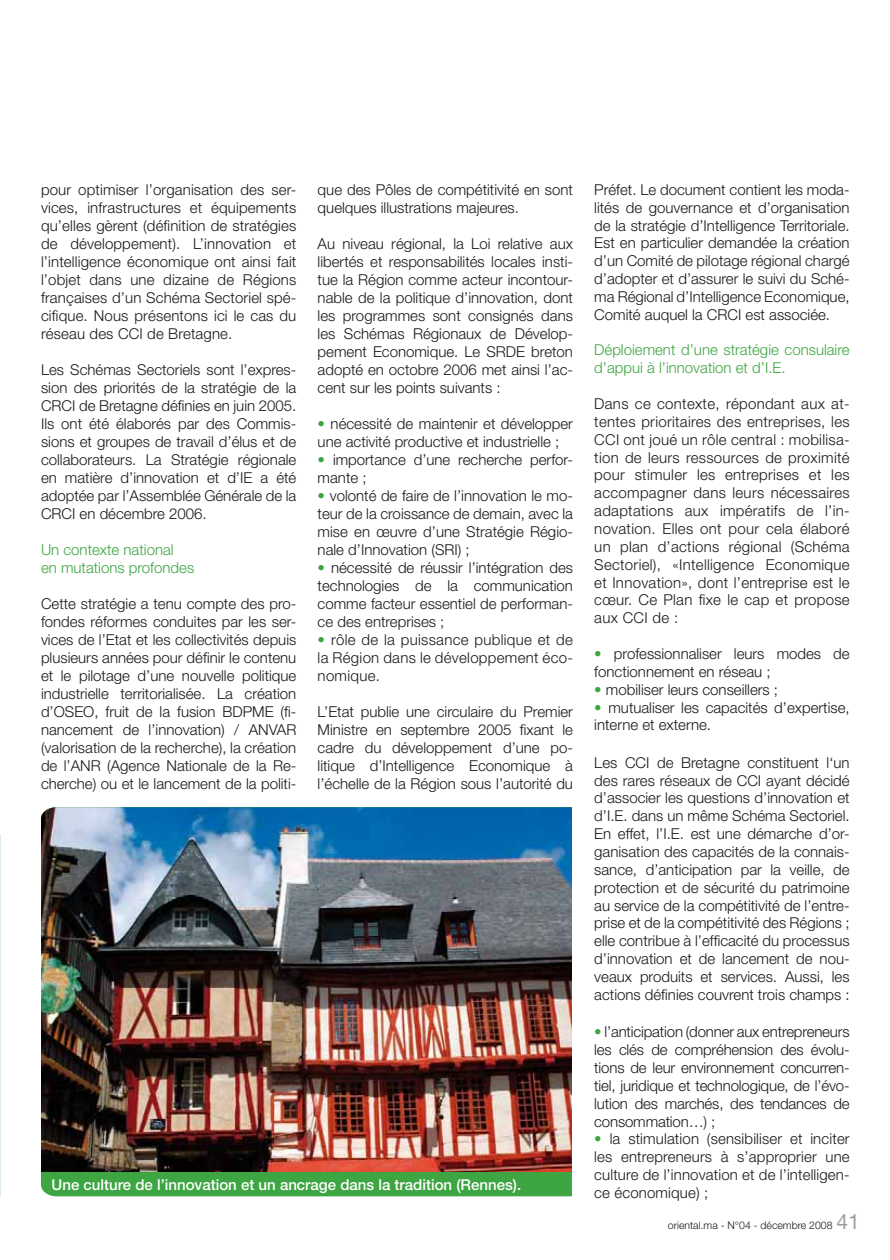
<style>
.page{position:relative;width:890px;height:1260px;background:#fff}
.page>*{position:absolute;margin:0;border:0;box-sizing:border-box;transform-origin:0 0}
.t1{font:300 15px/18px "Helvetica Neue";color:#1a171c;text-align:justify}
.t2{font:300 15px/18px "Helvetica Neue";color:#3da542}
.t3{font:500 15px "Helvetica Neue";color:#fff}
.t4{font:300 10.5px "Helvetica Neue";color:#1a171c}
.s1{color:#3da542}
.s2{font-weight:400;font-size:21px;color:#9c9d9f}
</style>
<div class="page">
<svg style="left:0;top:834px;width:1px;height:363px"></svg>
<div style="left:41px;top:1172px;width:530px;height:24px;background:#3da542"></div>
<img style="left:41px;top:807px;width:530px;height:365px">
<p class="t1" style="left:41px;top:182px;width:257px">pour optimiser l’organisation des ser&shy;vices, infrastructures et équipements qu’elles gèrent (définition de stratégies de développement). L’innovation et l’intelligence économique ont ainsi fait l’objet dans une dizaine de Régions françaises d’un Schéma Sectoriel spé&shy;cifique. Nous présentons ici le cas du réseau des CCI de Bretagne.</p>
<p class="t1" style="left:41px;top:362px;width:257px">Les Schémas Sectoriels sont l’expres&shy;sion des priorités de la stratégie de la CRCI de Bretagne définies en juin 2005.<br>Ils ont été élaborés par des Commis&shy;sions et groupes de travail d’élus et de collaborateurs. La Stratégie régionale en matière d’innovation et d’IE a été adoptée par l’Assemblée Générale de la CRCI en décembre 2006.</p>
<p class="t2" style="left:41px;top:542px;width:155px">Un contexte national<br>en mutations profondes</p>
<p class="t1" style="left:41px;top:596px;width:257px">Cette stratégie a tenu compte des pro&shy;fondes réformes conduites par les ser&shy;vices de l’Etat et les collectivités depuis plusieurs années pour définir le contenu et le pilotage d’une nouvelle politique industrielle territorialisée. La création d’OSEO, fruit de la fusion BDPME (fi&shy;nancement de l’innovation) / ANVAR (valorisation de la recherche), la création de l’ANR (Agence Nationale de la Re&shy;cherche) ou et le lancement de la politi-</p>
<p class="t1" style="left:317px;top:182px;width:257px">que des Pôles de compétitivité en sont quelques illustrations majeures.</p>
<p class="t1" style="left:317px;top:236px;width:257px">Au niveau régional, la Loi relative aux libertés et responsabilités locales insti&shy;tue la Région comme acteur incontour&shy;nable de la politique d’innovation, dont les programmes sont consignés dans les Schémas Régionaux de Dévelop&shy;pement Economique. Le SRDE breton adopté en octobre 2006 met ainsi l’ac&shy;cent sur les points suivants :</p>
<p class="t1" style="left:317px;top:416px;width:257px"><span class="s1">•</span> nécessité de maintenir et développer une activité productive et industrielle ;</p>
<p class="t1" style="left:317px;top:452px;width:257px"><span class="s1">•</span> importance d’une recherche perfor&shy;mante ;</p>
<p class="t1" style="left:317px;top:488px;width:257px"><span class="s1">•</span> volonté de faire de l’innovation le mo&shy;teur de la croissance de demain, avec la mise en œuvre d’une Stratégie Régio&shy;nale d’Innovation (SRI) ;</p>
<p class="t1" style="left:317px;top:560px;width:257px"><span class="s1">•</span> nécessité de réussir l’intégration des technologies de la communication comme facteur essentiel de performan&shy;ce des entreprises ;</p>
<p class="t1" style="left:317px;top:632px;width:257px"><span class="s1">•</span> rôle de la puissance publique et de la Région dans le développement éco&shy;nomique.</p>
<p class="t1" style="left:317px;top:704px;width:257px">L’Etat publie une circulaire du Premier Ministre en septembre 2005 fixant le cadre du développement d’une po&shy;litique d’Intelligence Economique à l’échelle de la Région sous l’autorité du</p>
<p class="t3" style="left:52px;top:1179px;width:471px">Une culture de l’innovation et un ancrage dans la tradition (Rennes).</p>
<p class="t1" style="left:594px;top:182px;width:257px">Préfet. Le document contient les moda&shy;lités de gouvernance et d’organisation de la stratégie d’Intelligence Territoriale.<br>Est en particulier demandée la création d’un Comité de pilotage régional chargé d’adopter et d’assurer le suivi du Sché&shy;ma Régional d’Intelligence Economique, Comité auquel la CRCI est associée.</p>
<p class="t2" style="left:594px;top:343px;width:257px">Déploiement d’une stratégie consulaire d’appui à l’innovation et d’I.E.</p>
<p class="t1" style="left:594px;top:396px;width:257px">Dans ce contexte, répondant aux at&shy;tentes prioritaires des entreprises, les CCI ont joué un rôle central : mobilisa&shy;tion de leurs ressources de proximité pour stimuler les entreprises et les accompagner dans leurs nécessaires adaptations aux impératifs de l’in&shy;novation. Elles ont pour cela élaboré un plan d’actions régional (Schéma Sectoriel), «Intelligence Economique et Innovation», dont l’entreprise est le cœur. Ce Plan fixe le cap et propose aux CCI de :</p>
<p class="t1" style="left:594px;top:646px;width:257px"><span class="s1">•</span> professionnaliser leurs modes de fonctionnement en réseau ;</p>
<p class="t1" style="left:594px;top:682px;width:185px"><span class="s1">•</span> mobiliser leurs conseillers ;</p>
<p class="t1" style="left:594px;top:700px;width:257px"><span class="s1">•</span> mutualiser les capacités d’expertise, interne et externe.</p>
<p class="t1" style="left:594px;top:755px;width:257px">Les CCI de Bretagne constituent l‘un des rares réseaux de CCI ayant décidé d’associer les questions d’innovation et d’I.E. dans un même Schéma Sectoriel.<br>En effet, l’I.E. est une démarche d’or&shy;ganisation des capacités de la connais&shy;sance, d’anticipation par la veille, de protection et de sécurité du patrimoine au service de la compétitivité de l’entre&shy;prise et de la compétitivité des Régions ; elle contribue à l’efficacité du processus d’innovation et de lancement de nou&shy;veaux produits et services. Aussi, les actions définies couvrent trois champs :</p>
<p class="t1" style="left:594px;top:1024px;width:257px"><span class="s1">•</span> l’anticipation (donner aux entrepreneurs les clés de compréhension des évolu&shy;tions de leur environnement concurren&shy;tiel, juridique et technologique, de l’évo&shy;lution des marchés, des tendances de consommation…) ;</p>
<p class="t1" style="left:594px;top:1131px;width:257px"><span class="s1">•</span> la stimulation (sensibiliser et inciter les entrepreneurs à s’approprier une culture de l’innovation et de l’intelligen&shy;ce économique) ;</p>
<p class="t4" style="left:667px;top:1221px;width:193px">oriental.ma - N°04 - décembre 2008 <span class="s2">41</span></p>
</div>
